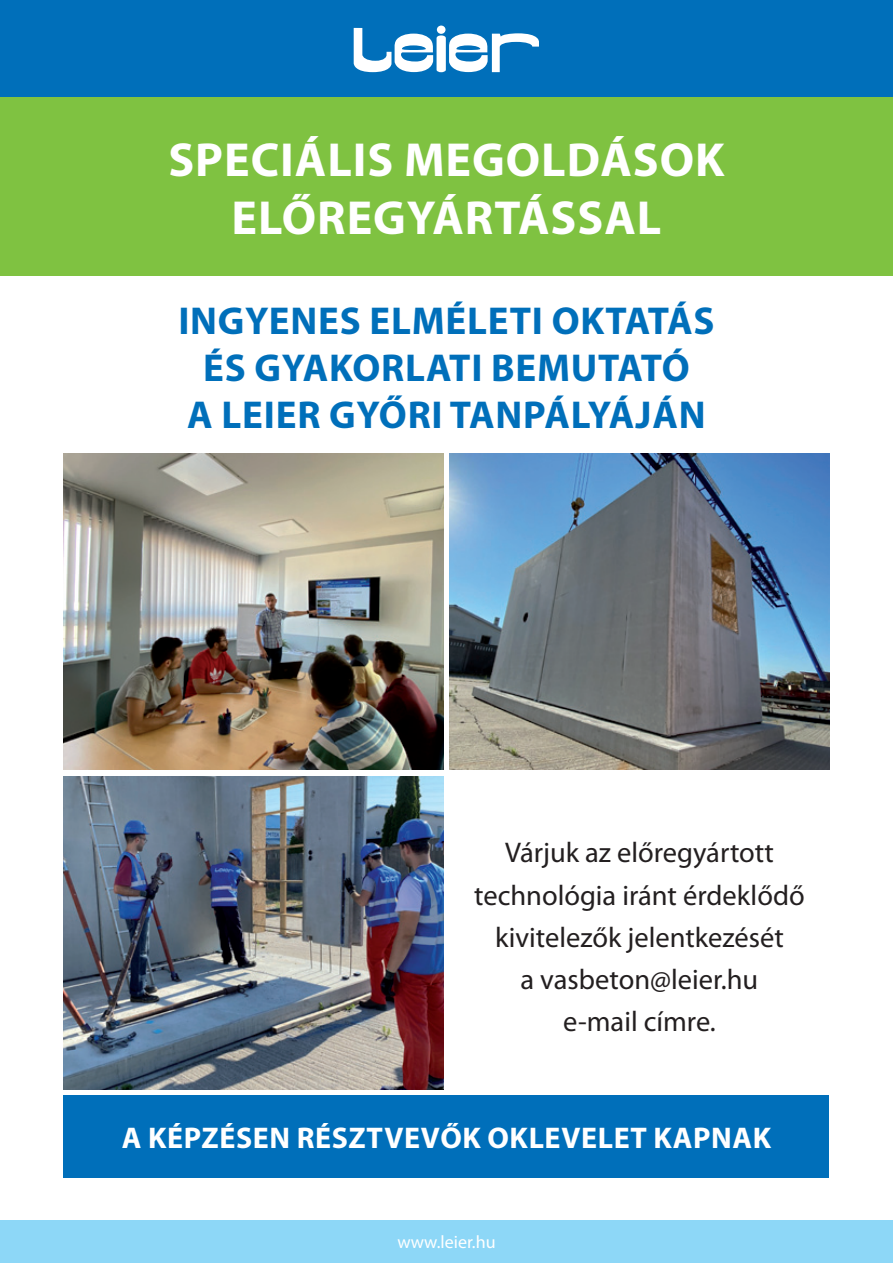
<style>
.page{position:relative;width:893px;height:1263px;background:#fff}
.page>*{position:absolute;margin:0;border:0;box-sizing:border-box;transform-origin:0 0}
.t1{font:700 48px "Myriad Pro";color:#fff}
.t2{font:700 39px "Myriad Pro";color:#006fba}
.t3{font:700 30px "Myriad Pro";color:#fff}
.t4{font:28.5px/42px "Myriad Pro";color:#231f20;text-align:center}
.t5{font:18px "Myriad Pro";color:#fff}
</style>
<div class="page">
<div style="left:0;top:0;width:893px;height:102px;background:#006fba"></div>
<div style="left:0;top:1220px;width:893px;height:43px;background:#8dd7f7"></div>
<div style="left:0;top:98px;width:893px;height:153px;background:#7fc241"></div>
<div style="left:0;top:122px;width:893px;height:153px;background:#7fc241"></div>
<svg style="left:354px;top:26px;width:185px;height:46px"></svg>
<img style="left:64px;top:776px;width:379px;height:313px">
<img style="left:450px;top:454px;width:379px;height:316px">
<img style="left:64px;top:454px;width:379px;height:316px">
<div style="left:64px;top:1095px;width:765px;height:83px;background:#006fba"></div>
<h1 class="t1" style="left:168px;top:129px;width:26px">SPECIÁLIS</h1>
<h1 class="t1" style="left:404px;top:129px;width:33px">MEGOLDÁSOK</h1>
<h1 class="t1" style="left:232px;top:186px;width:30px">ELŐREGYÁRTÁSSAL</h1>
<h2 class="t2" style="left:178px;top:295px;width:24px">INGYENES</h2>
<h2 class="t2" style="left:370px;top:295px;width:23px">ELMÉLETI</h2>
<h2 class="t2" style="left:552px;top:295px;width:24px">OKTATÁS</h2>
<h2 class="t2" style="left:203px;top:342px;width:75px">ÉS GYAKORLATI</h2>
<h2 class="t2" style="left:491px;top:342px;width:26px">BEM</h2>
<h2 class="t2" style="left:571px;top:342px;width:51px">UTATÓ</h2>
<h2 class="t2" style="left:187px;top:389px;width:55px">A LEIER</h2>
<h2 class="t2" style="left:329px;top:389px;width:23px">GYŐRI</h2>
<h2 class="t2" style="left:450px;top:389px;width:24px">TANPÁLYÁ</h2>
<h2 class="t2" style="left:636px;top:389px;width:43px">JÁN</h2>
<p class="t4" style="left:474px;top:831px;width:332px">Várjuk az előregyártott technológia iránt érdeklődő kivitelezők jelentkezését<br>a vasbeton@leier.hu<br>e-mail címre.</p>
<p class="t3" style="left:122px;top:1118px;width:45px">A KÉPZÉSEN</p>
<p class="t3" style="left:297px;top:1118px;width:20px">RÉSZTVEVŐK</p>
<p class="t3" style="left:488px;top:1118px;width:19px">OKLEVELET</p>
<p class="t3" style="left:653px;top:1118px;width:21px">KAPNAK</p>
<p class="t5" style="left:397px;top:1231px;width:100px">www.leier.hu</p>
</div>
